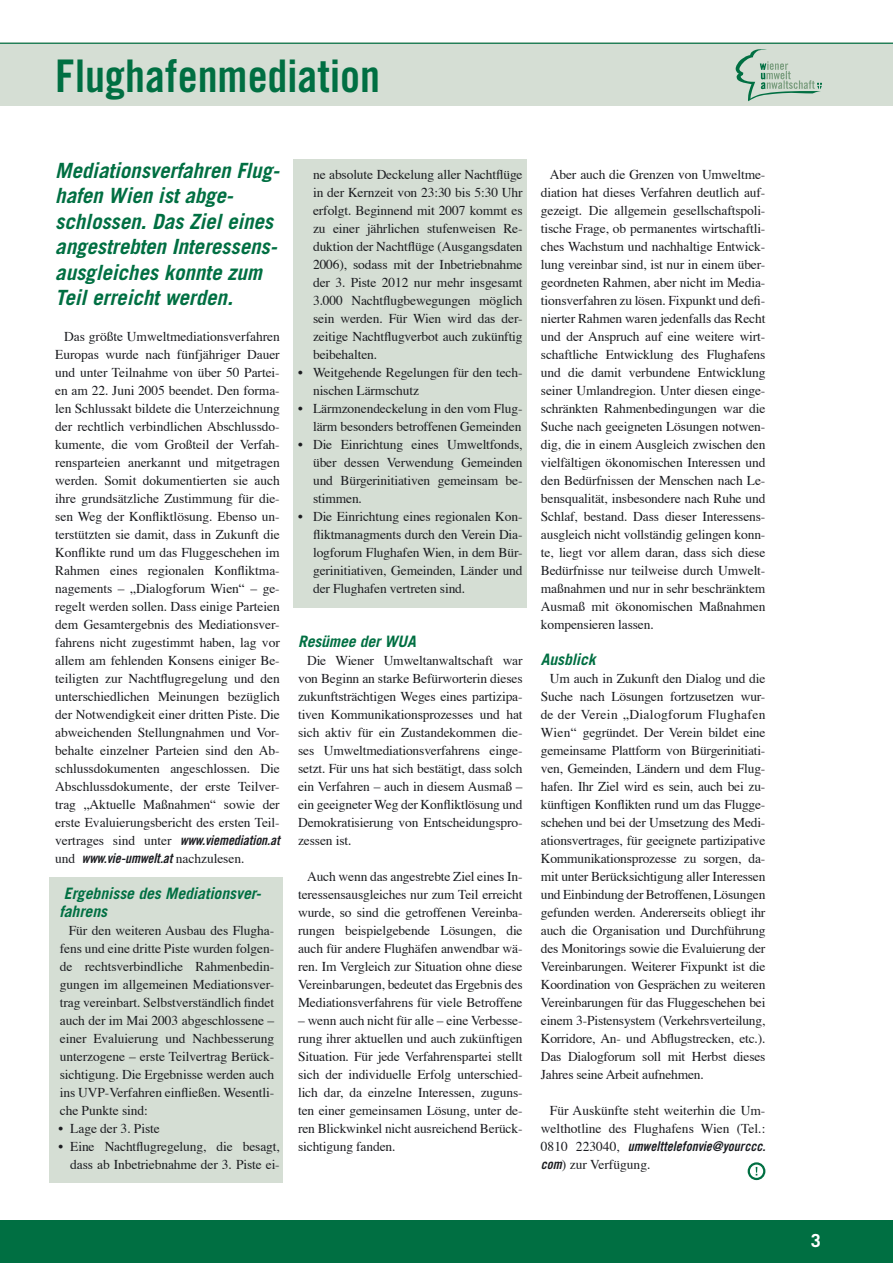
<style>
.page{position:relative;width:893px;height:1263px;background:#fff}
.page>*{position:absolute;margin:0;border:0;box-sizing:border-box;transform-origin:0 0}
.bighead{font:45px "Trade Gothic Bold Cond Twenty";color:#006f42}
.subhead{font:italic 700 21px/25.5px "Trade Gothic";letter-spacing:-.005em;color:#006f42}
.t1{font:700 18px "Trade Gothic";color:#fff}
.texthead_einzug{font:italic 700 15.75px/18px "Trade Gothic";letter-spacing:-.005em;color:#006f42}
.texthead_-_linienlos{font:italic 700 15.75px "Trade Gothic";letter-spacing:-.01em;color:#006f42}
.fließtext{font:13.5px/18px "Times";letter-spacing:-.01em;color:#1b1c20;text-align:justify}
.aufzählungen_neuneu{font:13.5px/18px "Times";letter-spacing:-.01em;color:#1b1c20;text-align:justify}
.textzitate{font:13.5px/18px "Times";letter-spacing:-.005em;color:#1b1c20;text-align:justify}
.s1{font-family:"Trade Gothic Bold Cond Twenty Obl"}
</style>
<div class="page">
<div style="left:0;top:1220px;width:893px;height:43px;background:#006f42"></div>
<div style="left:0;top:43px;width:893px;height:63px;background:#d5ded4"></div>
<hr style="left:0;top:43px;width:893px;height:1px;background:#006f42">
<svg style="left:736px;top:49px;width:86px;height:52px"></svg>
<div style="left:49px;top:877px;width:234px;height:305px;background:#d5ded4"></div>
<div style="left:293px;top:159px;width:234px;height:448px;background:#d5ded4"></div>
<svg style="left:749px;top:1163px;width:15px;height:16px"></svg>
<div style="left:748px;top:1162px;width:17px;height:18px;border:2px solid #006f42;border-radius:50%"></div>
<p class="bighead" style="left:55px;top:48px;width:326px">Flughafenmediation</p>
<p class="subhead" style="left:55px;top:157px;width:224px">Mediationsverfahren Flug&shy;hafen Wien ist abge&shy;schlossen. Das Ziel eines angestrebten Interessens&shy;ausgleiches konnte zum<br>Teil erreicht werden.</p>
<p class="fließtext" style="left:55px;top:326px;width:226px;text-indent:9px">Das größte Umweltmediationsverfahren Europas wurde nach fünfjähriger Dauer und unter Teilnahme von über 50 Partei&shy;en am 22. Juni 2005 beendet. Den forma&shy;len Schlussakt bildete die Unterzeichnung der rechtlich verbindlichen Abschlussdo&shy;kumente, die vom Großteil der Verfah&shy;rensparteien anerkannt und mitgetragen werden. Somit dokumentierten sie auch ihre grundsätzliche Zustimmung für die&shy;sen Weg der Konfliktlösung. Ebenso un&shy;terstützten sie damit, dass in Zukunft die Konflikte rund um das Fluggeschehen im Rahmen eines regionalen Konfliktma&shy;nagements – „Dialogforum Wien“ – ge&shy;regelt werden sollen. Dass einige Parteien dem Gesamtergebnis des Mediationsver&shy;fahrens nicht zugestimmt haben, lag vor allem am fehlenden Konsens einiger Be&shy;teiligten zur Nachtflugregelung und den unterschiedlichen Meinungen bezüglich der Notwendigkeit einer dritten Piste. Die abweichenden Stellungnahmen und Vor&shy;behalte einzelner Parteien sind den Ab&shy;schlussdokumenten angeschlossen. Die Abschlussdokumente, der erste Teilver&shy;trag „Aktuelle Maßnahmen“ sowie der erste Evaluierungsbericht des ersten Teil&shy;vertrages sind unter <span class="s1">www.viemediation.at </span>und <span class="s1">www.vie-umwelt.at</span> nachzulesen.</p>
<p class="texthead_einzug" style="left:60px;top:884px;width:202px">Ergebnisse des Mediationsver&shy;fahrens</p>
<p class="textzitate" style="left:60px;top:920px;width:216px;text-indent:9px">Für den weiteren Ausbau des Flugha&shy;fens und eine dritte Piste wurden folgen&shy;de rechtsverbindliche Rahmenbedin&shy;gungen im allgemeinen Mediationsver&shy;trag vereinbart. Selbstverständlich findet auch der im Mai 2003 abgeschlossene – einer Evaluierung und Nachbesserung unterzogene – erste Teilvertrag Berück&shy;sichtigung. Die Ergebnisse werden auch ins UVP-Verfahren einfließen. Wesentli&shy;che Punkte sind:</p>
<p class="aufzählungen_neuneu" style="left:59px;top:1118px;width:103px">• Lage der 3. Piste</p>
<p class="aufzählungen_neuneu" style="left:59px;top:1136px;width:223px;text-align:right">• Eine Nachtflugregelung, die besagt, dass ab Inbetriebnahme der 3. Piste ei-</p>
<p class="aufzählungen_neuneu" style="left:313px;top:164px;width:211px">ne absolute Deckelung aller Nachtflüge in der Kernzeit von 23:30 bis 5:30 Uhr erfolgt. Beginnend mit 2007 kommt es zu einer jährlichen stufenweisen Re&shy;duktion der Nachtflüge (Ausgangsdaten 2006), sodass mit der Inbetriebnahme der 3. Piste 2012 nur mehr insgesamt 3.000 Nachtflugbewegungen möglich sein werden. Für Wien wird das der&shy;zeitige Nachtflugverbot auch zukünftig beibehalten.</p>
<p class="aufzählungen_neuneu" style="left:313px;top:362px;width:211px;text-indent:-15px">• Weitgehende Regelungen für den tech&shy;nischen Lärmschutz</p>
<p class="aufzählungen_neuneu" style="left:298px;top:398px;width:226px;text-align:right">• Lärmzonendeckelung in den vom Flug&shy;lärm besonders betroffenen Gemeinden</p>
<p class="aufzählungen_neuneu" style="left:313px;top:434px;width:211px;text-indent:-15px">• Die Einrichtung eines Umweltfonds, über dessen Verwendung Gemeinden und Bürgerinitiativen gemeinsam be&shy;stimmen.</p>
<p class="aufzählungen_neuneu" style="left:313px;top:506px;width:211px;text-indent:-15px">• Die Einrichtung eines regionalen Kon&shy;fliktmanagments durch den Verein Dia&shy;logforum Flughafen Wien, in dem Bür&shy;gerinitiativen, Gemeinden, Länder und der Flughafen vertreten sind.</p>
<p class="texthead_-_linienlos" style="left:298px;top:631px;width:119px">Resümee der WUA</p>
<p class="fließtext" style="left:298px;top:650px;width:226px;text-indent:9px">Die Wiener Umweltanwaltschaft war von Beginn an starke Befürworterin dieses zukunftsträchtigen Weges eines partizipa&shy;tiven Kommunikationsprozesses und hat sich aktiv für ein Zustandekommen die&shy;ses Umweltmediationsverfahrens einge&shy;setzt. Für uns hat sich bestätigt, dass solch ein Verfahren – auch in diesem Ausmaß – ein geeigneter Weg der Konfliktlösung und Demokratisierung von Entscheidungspro&shy;zessen ist.</p>
<p class="fließtext" style="left:298px;top:866px;width:226px;text-indent:9px">Auch wenn das angestrebte Ziel eines In&shy;teressensausgleiches nur zum Teil erreicht wurde, so sind die getroffenen Vereinba&shy;rungen beispielgebende Lösungen, die auch für andere Flughäfen anwendbar wä&shy;ren. Im Vergleich zur Situation ohne diese Vereinbarungen, bedeutet das Ergebnis des Mediationsverfahrens für viele Betroffene</p>
<p class="fließtext" style="left:298px;top:1010px;width:226px">– wenn auch nicht für alle – eine Verbesse&shy;rung ihrer aktuellen und auch zukünftigen Situation. Für jede Verfahrenspartei stellt sich der individuelle Erfolg unterschied&shy;lich dar, da einzelne Interessen, zuguns&shy;ten einer gemeinsamen Lösung, unter de&shy;ren Blickwinkel nicht ausreichend Berück&shy;sichtigung fanden.</p>
<p class="fließtext" style="left:541px;top:164px;width:226px;text-indent:9px">Aber auch die Grenzen von Umweltme&shy;diation hat dieses Verfahren deutlich auf&shy;gezeigt. Die allgemein gesellschaftspoli&shy;tische Frage, ob permanentes wirtschaftli&shy;ches Wachstum und nachhaltige Entwick&shy;lung vereinbar sind, ist nur in einem über&shy;geordneten Rahmen, aber nicht im Media&shy;tionsverfahren zu lösen. Fixpunkt und defi&shy;nierter Rahmen waren jedenfalls das Recht und der Anspruch auf eine weitere wirt&shy;schaftliche Entwicklung des Flughafens und die damit verbundene Entwicklung seiner Umlandregion. Unter diesen einge&shy;schränkten Rahmenbedingungen war die Suche nach geeigneten Lösungen notwen&shy;dig, die in einem Ausgleich zwischen den vielfältigen ökonomischen Interessen und den Bedürfnissen der Menschen nach Le&shy;bensqualität, insbesondere nach Ruhe und Schlaf, bestand. Dass dieser Interessens&shy;ausgleich nicht vollständig gelingen konn&shy;te, liegt vor allem daran, dass sich diese Bedürfnisse nur teilweise durch Umwelt&shy;maßnahmen und nur in sehr beschränktem Ausmaß mit ökonomischen Maßnahmen kompensieren lassen.</p>
<p class="texthead_-_linienlos" style="left:541px;top:649px;width:56px">Ausblick</p>
<p class="fließtext" style="left:541px;top:668px;width:226px;text-indent:9px">Um auch in Zukunft den Dialog und die Suche nach Lösungen fortzusetzen wur&shy;de der Verein „Dialogforum Flughafen Wien“ gegründet. Der Verein bildet eine gemeinsame Plattform von Bürgerinitiati&shy;ven, Gemeinden, Ländern und dem Flug&shy;hafen. Ihr Ziel wird es sein, auch bei zu&shy;künftigen Konflikten rund um das Flugge&shy;schehen und bei der Umsetzung des Medi&shy;ationsvertrages, für geeignete partizipative Kommunikationsprozesse zu sorgen, da&shy;mit unter Berücksichtigung aller Interessen und Einbindung der Betroffenen, Lösungen gefunden werden. Andererseits obliegt ihr auch die Organisation und Durchführung des Monitorings sowie die Evaluierung der Vereinbarungen. Weiterer Fixpunkt ist die Koordination von Gesprächen zu weiteren Vereinbarungen für das Fluggeschehen bei einem 3-Pistensystem (Verkehrsverteilung, Korridore, An- und Abflugstrecken, etc.).<br>Das Dialogforum soll mit Herbst dieses Jahres seine Arbeit aufnehmen.</p>
<p class="fließtext" style="left:541px;top:1100px;width:226px;text-indent:9px">Für Auskünfte steht weiterhin die Um&shy;welthotline des Flughafens Wien (Tel.:<br>0810 223040, <span class="s1">umwelttelefonvie@yourccc. com</span>) zur Verfügung.</p>
<p class="t1" style="left:811px;top:1229px;width:12px">3</p>
</div>
